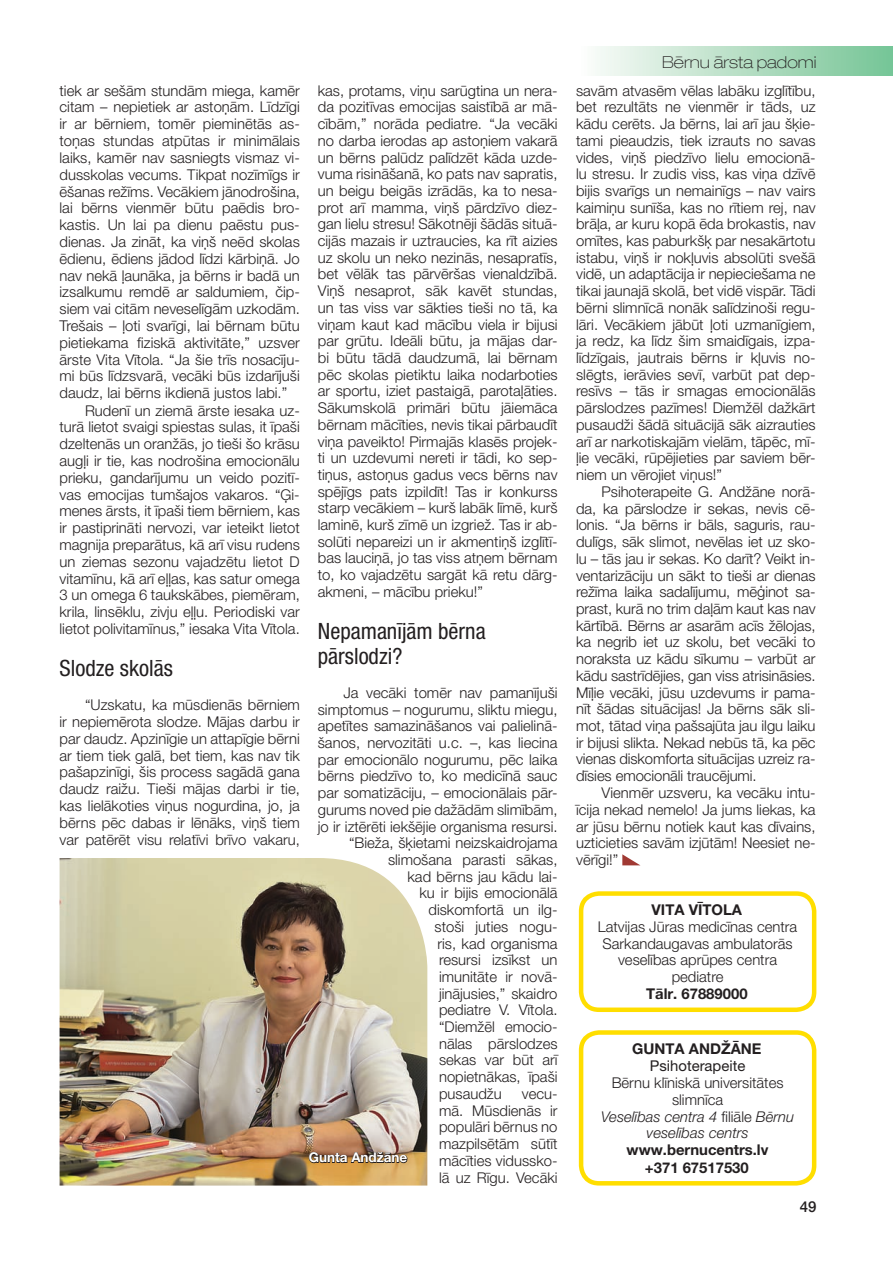
<style>
.page{position:relative;width:893px;height:1263px;background:#fff}
.page>*{position:absolute;margin:0;border:0;box-sizing:border-box;transform-origin:0 0}
.SUBVIRS{font:condensed 22.5px/24.8px "Helvetica Neue LT Pro";color:#231f20}
.rubrika{font:100 expanded 16.5px "Helvetica Neue LT Pro";color:#231f20}
.t1{font:500 15px "Helvetica Neue";color:#231f20}
.txt{font:300 14.85px/16.6px "Helvetica Neue LT Pro";color:#231f20;text-align:justify}
.txt-2{font:700 14.85px "Helvetica Neue LT Pro";color:#231f20}
.txt-3{font:italic 300 14.85px/16.6px "Helvetica Neue LT Pro";color:#231f20;text-align:center}
.txt-4{font:14.85px "Helvetica Neue LT Pro";color:#231f20}
.fotoparaksts_WHITE{font:700 13.5px "Helvetica Neue LT Pro";color:#fff}
.s1{font-style:normal}
</style>
<div class="page">
<div style="left:578px;top:47px;width:315px;height:29px;background:linear-gradient(to right,#fdfdfb,#75c495)"></div>
<svg style="left:622px;top:854px;width:18px;height:11px"></svg>
<img style="left:60px;top:858px;width:367px;height:327px">
<svg style="left:309px;top:1151px;width:99px;height:12px"></svg>
<div style="left:579px;top:891px;width:237px;height:121px;border:4px solid #ffde00;border-radius:18px"></div>
<div style="left:579px;top:1030px;width:237px;height:155px;border:4px solid #ffde00;border-radius:18px"></div>
<p class="txt" style="left:60px;top:82px;width:242px">tiek ar sešām stundām miega, kamēr citam – nepietiek ar astoņām. Līdzīgi ir ar bērniem, tomēr pieminētās as&shy;toņas stundas atpūtas ir minimālais laiks, kamēr nav sasniegts vismaz vi&shy;dusskolas vecums. Tikpat nozīmīgs ir ēšanas režīms. Vecākiem jānodrošina, lai bērns vienmēr būtu paēdis bro&shy;kastis. Un lai pa dienu paēstu pus&shy;dienas. Ja zināt, ka viņš neēd skolas ēdienu, ēdiens jādod līdzi kārbiņā. Jo nav nekā ļaunāka, ja bērns ir badā un izsalkumu remdē ar saldumiem, čip&shy;siem vai citām neveselīgām uzkodām.<br>Trešais – ļoti svarīgi, lai bērnam būtu pietiekama fiziskā aktivitāte,” uzsver ārste Vita Vītola. “Ja šie trīs nosacīju&shy;mi būs līdzsvarā, vecāki būs izdarījuši daudz, lai bērns ikdienā justos labi.”</p>
<p class="txt" style="left:60px;top:402px;width:242px;text-indent:26px">Rudenī un ziemā ārste iesaka uz&shy;turā lietot svaigi spiestas sulas, it īpaši dzeltenās un oranžās, jo tieši šo krāsu augļi ir tie, kas nodrošina emocionālu prieku, gandarījumu un veido pozitī&shy;vas emocijas tumšajos vakaros. “Ģi&shy;menes ārsts, it īpaši tiem bērniem, kas ir pastiprināti nervozi, var ieteikt lietot magnija preparātus, kā arī visu rudens un ziemas sezonu vajadzētu lietot D vitamīnu, kā arī eļļas, kas satur omega 3 un omega 6 taukskābes, piemēram, krila, linsēklu, zivju eļļu. Periodiski var lietot polivitamīnus,” iesaka Vita Vītola.</p>
<p class="SUBVIRS" style="left:60px;top:656px;width:115px">Slodze skolās</p>
<p class="txt" style="left:60px;top:696px;width:242px;text-indent:26px">“Uzskatu, ka mūsdienās bērniem ir nepiemērota slodze. Mājas darbu ir par daudz. Apzinīgie un attapīgie bērni ar tiem tiek galā, bet tiem, kas nav tik pašapzinīgi, šis process sagādā gana daudz raižu. Tieši mājas darbi ir tie, kas lielākoties viņus nogurdina, jo, ja bērns pēc dabas ir lēnāks, viņš tiem var patērēt visu relatīvi brīvo vakaru,</p>
<p class="txt" style="left:318px;top:82px;width:241px">kas, protams, viņu sarūgtina un nera&shy;da pozitīvas emocijas saistībā ar mā&shy;cībām,” norāda pediatre. “Ja vecāki no darba ierodas ap astoņiem vakarā un bērns palūdz palīdzēt kāda uzde&shy;vuma risināšanā, ko pats nav sapratis, un beigu beigās izrādās, ka to nesa&shy;prot arī mamma, viņš pārdzīvo diez&shy;gan lielu stresu! Sākotnēji šādās situā&shy;cijās mazais ir uztraucies, ka rīt aizies uz skolu un neko nezinās, nesapratīs, bet vēlāk tas pārvēršas vienaldzībā.<br>Viņš nesaprot, sāk kavēt stundas, un tas viss var sākties tieši no tā, ka viņam kaut kad mācību viela ir bijusi par grūtu. Ideāli būtu, ja mājas dar&shy;bi būtu tādā daudzumā, lai bērnam pēc skolas pietiktu laika nodarboties ar sportu, iziet pastaigā, parotaļāties.<br>Sākumskolā primāri būtu jāiemāca bērnam mācīties, nevis tikai pārbaudīt viņa paveikto! Pirmajās klasēs projek&shy;ti un uzdevumi nereti ir tādi, ko sep&shy;tiņus, astoņus gadus vecs bērns nav spējīgs pats izpildīt! Tas ir konkurss starp vecākiem – kurš labāk līmē, kurš laminē, kurš zīmē un izgriež. Tas ir ab&shy;solūti nepareizi un ir akmentiņš izglītī&shy;bas lauciņā, jo tas viss atņem bērnam to, ko vajadzētu sargāt kā retu dārg&shy;akmeni, – mācību prieku!”</p>
<p class="SUBVIRS" style="left:318px;top:619px;width:169px">Nepamanījām bērna pārslodzi?</p>
<p class="txt" style="left:343px;top:684px;width:216px">Ja vecāki tomēr nav pamanījuši</p>
<p class="txt" style="left:318px;top:701px;width:241px">simptomus – nogurumu, sliktu miegu,</p>
<p class="txt" style="left:318px;top:717px;width:241px">apetītes samazināšanos vai palielinā-</p>
<p class="txt" style="left:318px;top:734px;width:241px">šanos, nervozitāti u.c. –, kas liecina</p>
<p class="txt" style="left:318px;top:751px;width:241px">par emocionālo nogurumu, pēc laika</p>
<p class="txt" style="left:318px;top:767px;width:241px">bērns piedzīvo to, ko medicīnā sauc</p>
<p class="txt" style="left:318px;top:784px;width:241px">par somatizāciju, – emocionālais pār-</p>
<p class="txt" style="left:318px;top:801px;width:241px">gurums noved pie dažādām slimībām,</p>
<p class="txt" style="left:318px;top:818px;width:241px">jo ir iztērēti iekšējie organisma resursi.</p>
<p class="txt" style="left:349px;top:834px;width:210px">“Bieža, šķietami neizskaidrojama</p>
<p class="txt" style="left:388px;top:851px;width:171px">slimošana parasti sākas,</p>
<p class="txt" style="left:408px;top:868px;width:151px">kad bērns jau kādu lai-</p>
<p class="txt" style="left:420px;top:884px;width:140px">ku ir bijis emocionālā</p>
<p class="txt" style="left:429px;top:901px;width:130px">diskomfortā un ilg-</p>
<p class="txt" style="left:435px;top:918px;width:124px">stoši juties nogu-</p>
<p class="txt" style="left:438px;top:935px;width:122px">ris, kad organisma</p>
<p class="txt" style="left:439px;top:951px;width:120px">resursi izsīkst un</p>
<p class="txt" style="left:439px;top:968px;width:120px">imunitāte ir novā-</p>
<p class="txt" style="left:439px;top:985px;width:120px">jinājusies,” skaidro</p>
<p class="txt" style="left:439px;top:1001px;width:120px">pediatre V. Vītola.</p>
<p class="txt" style="left:439px;top:1018px;width:120px">“Diemžēl emocio-</p>
<p class="txt" style="left:439px;top:1035px;width:120px">nālas pārslodzes</p>
<p class="txt" style="left:439px;top:1051px;width:120px">sekas var būt arī</p>
<p class="txt" style="left:439px;top:1068px;width:120px">nopietnākas, īpaši</p>
<p class="txt" style="left:439px;top:1085px;width:64px">pusaudžu</p>
<p class="txt" style="left:439px;top:1085px;width:120px;text-indent:83px">vecu&shy;mā. Mūsdienās ir populāri bērnus no mazpilsētām sūtīt mācīties vidussko&shy;lā uz Rīgu. Vecāki</p>
<p class="fotoparaksts_WHITE" style="left:309px;top:1149px;width:100px">Gunta Andžāne</p>
<p class="rubrika" style="left:662px;top:52px;width:156px">Bērnu ārsta padomi</p>
<p class="txt" style="left:576px;top:82px;width:241px">savām atvasēm vēlas labāku izglītību, bet rezultāts ne vienmēr ir tāds, uz kādu cerēts. Ja bērns, lai arī jau šķie&shy;tami pieaudzis, tiek izrauts no savas vides, viņš piedzīvo lielu emocionā&shy;lu stresu. Ir zudis viss, kas viņa dzīvē bijis svarīgs un nemainīgs – nav vairs kaimiņu sunīša, kas no rītiem rej, nav brāļa, ar kuru kopā ēda brokastis, nav omītes, kas paburkšķ par nesakārtotu istabu, viņš ir nokļuvis absolūti svešā vidē, un adaptācija ir nepieciešama ne tikai jaunajā skolā, bet vidē vispār. Tādi bērni slimnīcā nonāk salīdzinoši regu&shy;lāri. Vecākiem jābūt ļoti uzmanīgiem, ja redz, ka līdz šim smaidīgais, izpa&shy;līdzīgais, jautrais bērns ir kļuvis no&shy;slēgts, ierāvies sevī, varbūt pat dep&shy;resīvs – tās ir smagas emocionālās pārslodzes pazīmes! Diemžēl dažkārt pusaudži šādā situācijā sāk aizrauties arī ar narkotiskajām vielām, tāpēc, mī&shy;ļie vecāki, rūpējieties par saviem bēr&shy;niem un vērojiet viņus!”</p>
<p class="txt" style="left:576px;top:483px;width:241px;text-indent:26px">Psihoterapeite G. Andžāne norā&shy;da, ka pārslodze ir sekas, nevis cē&shy;lonis. “Ja bērns ir bāls, saguris, rau&shy;dulīgs, sāk slimot, nevēlas iet uz sko&shy;lu – tās jau ir sekas. Ko darīt? Veikt in&shy;ventarizāciju un sākt to tieši ar dienas režīma laika sadalījumu, mēģinot sa&shy;prast, kurā no trim daļām kaut kas nav kārtībā. Bērns ar asarām acīs žēlojas, ka negrib iet uz skolu, bet vecāki to noraksta uz kādu sīkumu – varbūt ar kādu sastrīdējies, gan viss atrisināsies.<br>Mīļie vecāki, jūsu uzdevums ir pama&shy;nīt šādas situācijas! Ja bērns sāk sli&shy;mot, tātad viņa pašsajūta jau ilgu laiku ir bijusi slikta. Nekad nebūs tā, ka pēc vienas diskomforta situācijas uzreiz ra&shy;dīsies emocionāli traucējumi.</p>
<p class="txt" style="left:576px;top:784px;width:241px;text-indent:26px">Vienmēr uzsveru, ka vecāku intu&shy;īcija nekad nemelo! Ja jums liekas, ka ar jūsu bērnu notiek kaut kas dīvains, uzticieties savām izjūtām! Neesiet ne&shy;vērīgi!”</p>
<p class="txt-2" style="left:652px;top:900px;width:92px">VITA VĪTOLA</p>
<p class="txt" style="left:598px;top:918px;width:201px;text-align:center">Latvijas Jūras medicīnas centra<br>Sarkandaugavas ambulatorās veselības aprūpes centra pediatre</p>
<p class="txt-2" style="left:646px;top:984px;width:103px">Tālr. 67889000</p>
<p class="txt-2" style="left:632px;top:1039px;width:131px">GUNTA ANDŽĀNE</p>
<p class="txt-4" style="left:650px;top:1057px;width:97px">Psihoterapeite</p>
<p class="txt" style="left:612px;top:1074px;width:173px;text-align:center">Bērnu klīniskā universitātes slimnīca</p>
<p class="txt-3" style="left:601px;top:1108px;width:195px">Veselības centra 4 <span class="s1">filiāle</span> Bērnu veselības centrs</p>
<p class="txt-2" style="left:627px;top:1141px;width:143px">www.bernucentrs.lv</p>
<p class="txt-2" style="left:645px;top:1158px;width:105px">+371 67517530</p>
<p class="t1" style="left:800px;top:1194px;width:18px">49</p>
</div>
